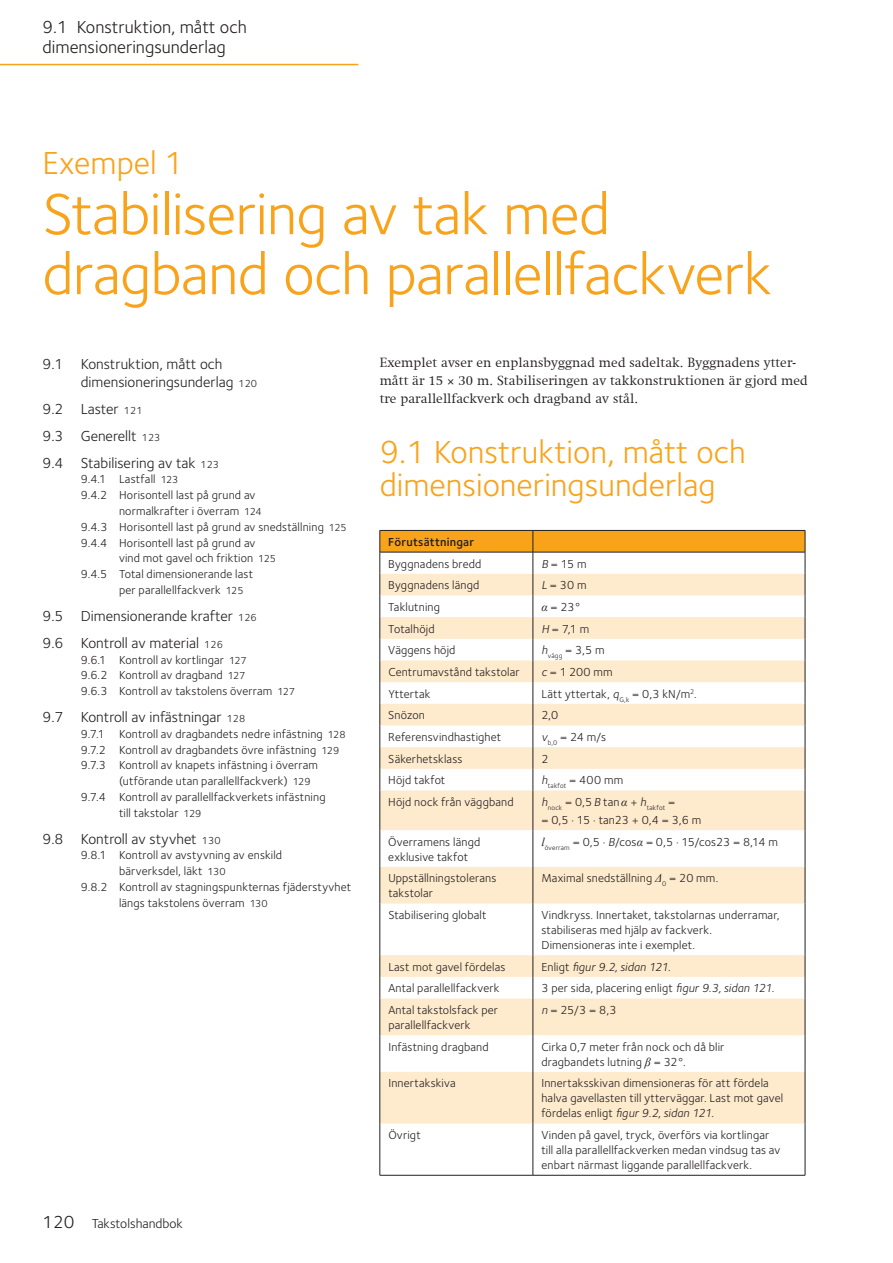
<style>
.page{position:relative;width:893px;height:1263px;background:#fff}
.page>*{position:absolute;margin:0;border:0;box-sizing:border-box;transform-origin:0 0}
.t1{font:60px/60px "Foundry Sterling";letter-spacing:-.015em;color:#f9a31b}
.t2{font:33px/33px "Foundry Sterling";color:#f9a31b}
.t3{font:18px/19.5px "Foundry Sterling";color:#231f20}
.t4{font:15px/27px "Foundry Sterling";color:#231f20}
.t5{font:300 13.5px/18px "Swift Com";letter-spacing:.01em;color:#231f20}
.t6{font:13.5px "Foundry Sterling";color:#231f20}
.t7{font:12px/15px "Foundry Sterling";letter-spacing:.015em;color:#231f20}
.t8{font:12px "Foundry Sterling";letter-spacing:-.005em;color:#231f20}
.t9{font:italic 12px "Foundry Sterling";letter-spacing:.015em;color:#231f20}
.t10{font:600 12px "Foundry Sterling";letter-spacing:.015em;color:#231f20}
.t11{font:7.05px "Foundry Sterling";letter-spacing:.02em;color:#231f20}
.s1{font-size:10.5px}
.s2{font-size:18px}
.s3{font-style:italic}
.s4{font-family:"Times New Roman";font-style:italic}
.s5{font-style:normal}
</style>
<div class="page">
<hr style="left:0;top:64px;width:358px;height:1px;background:#f9a31b">
<svg style="left:381px;top:790px;width:424px;height:333px;fill:#feeacc"></svg>
<hr style="left:380px;top:790px;width:1px;height:40px;background:#231f20">
<hr style="left:533px;top:790px;width:1px;height:40px;background:#231f20">
<hr style="left:805px;top:790px;width:1px;height:40px;background:#231f20">
<hr style="left:380px;top:830px;width:1px;height:37px;background:#231f20">
<hr style="left:533px;top:830px;width:1px;height:37px;background:#231f20">
<hr style="left:805px;top:830px;width:1px;height:37px;background:#231f20">
<hr style="left:380px;top:867px;width:1px;height:36px;background:#231f20">
<hr style="left:533px;top:867px;width:1px;height:36px;background:#231f20">
<hr style="left:805px;top:867px;width:1px;height:36px;background:#231f20">
<hr style="left:380px;top:903px;width:1px;height:52px;background:#231f20">
<hr style="left:533px;top:903px;width:1px;height:52px;background:#231f20">
<hr style="left:805px;top:903px;width:1px;height:52px;background:#231f20">
<svg style="left:380px;top:955px;width:1px;height:43px"></svg>
<svg style="left:533px;top:955px;width:1px;height:43px"></svg>
<svg style="left:805px;top:955px;width:1px;height:43px"></svg>
<hr style="left:380px;top:998px;width:1px;height:37px;background:#231f20">
<hr style="left:533px;top:998px;width:1px;height:37px;background:#231f20">
<hr style="left:805px;top:998px;width:1px;height:37px;background:#231f20">
<hr style="left:380px;top:1035px;width:1px;height:37px;background:#231f20">
<hr style="left:533px;top:1035px;width:1px;height:37px;background:#231f20">
<hr style="left:805px;top:1035px;width:1px;height:37px;background:#231f20">
<hr style="left:380px;top:1072px;width:1px;height:51px;background:#231f20">
<hr style="left:533px;top:1072px;width:1px;height:51px;background:#231f20">
<hr style="left:805px;top:1072px;width:1px;height:51px;background:#231f20">
<hr style="left:380px;top:1123px;width:1px;height:52px;background:#231f20">
<hr style="left:533px;top:1123px;width:1px;height:52px;background:#231f20">
<hr style="left:805px;top:1123px;width:1px;height:52px;background:#231f20">
<hr style="left:380px;top:1175px;width:153px;height:1px;background:#231f20">
<hr style="left:533px;top:1175px;width:272px;height:1px;background:#231f20">
<svg style="left:380px;top:530px;width:426px;height:260px"></svg>
<h3 class="t3" style="left:43px;top:17px;width:206px">9.1 Konstruktion, mått och dimensioneringsunderlag</h3>
<h2 class="t2" style="left:43px;top:146px;width:143px">Exempel 1</h2>
<h1 class="t1" style="left:43px;top:182px;width:731px">Stabilisering av tak med dragband och parallellfackverk</h1>
<p class="t4" style="left:81px;top:354px;width:178px;line-height:18px;text-indent:-38px">9.1 Konstruktion, mått och dimensioneringsunderlag <span class="s1">120</span></p>
<p class="t4" style="left:43px;top:395px;width:178px">9.2 Laster <span class="s1">121<br></span>9.3 Generellt <span class="s1">123<br></span>9.4 Stabilisering av tak <span class="s1">123</span></p>
<p class="t7" style="left:81px;top:472px;width:99px">9.4.1 Lastfall <span class="s1">123</span></p>
<p class="t7" style="left:81px;top:487px;width:176px">9.4.2 Horisontell last på grund av</p>
<p class="t7" style="left:119px;top:503px;width:144px">normalkrafter i överram <span class="s1">124</span></p>
<p class="t7" style="left:81px;top:519px;width:267px">9.4.3 Horisontell last på grund av snedställning <span class="s1">125</span></p>
<p class="t7" style="left:81px;top:535px;width:176px">9.4.4 Horisontell last på grund av</p>
<p class="t7" style="left:119px;top:550px;width:159px">vind mot gavel och friktion <span class="s1">125</span></p>
<p class="t7" style="left:81px;top:566px;width:174px">9.4.5 Total dimensionerande last</p>
<p class="t7" style="left:119px;top:582px;width:126px">per parallellfackverk <span class="s1">125</span></p>
<p class="t4" style="left:43px;top:602px;width:216px">9.5 Dimensionerande krafter <span class="s1">126<br></span>9.6 Kontroll av material <span class="s1">126</span></p>
<p class="t7" style="left:81px;top:651px;width:216px;line-height:15.8px">9.6.1 Kontroll av kortlingar <span class="s1">127<br></span>9.6.2 Kontroll av dragband <span class="s1">127<br></span>9.6.3 Kontroll av takstolens överram <span class="s1">127</span></p>
<p class="t4" style="left:43px;top:703px;width:204px">9.7 Kontroll av infästningar <span class="s1">128</span></p>
<p class="t7" style="left:81px;top:726px;width:266px">9.7.1 Kontroll av dragbandets nedre infästning <span class="s1">128</span></p>
<p class="t7" style="left:81px;top:742px;width:260px">9.7.2 Kontroll av dragbandets övre infästning <span class="s1">129</span></p>
<p class="t7" style="left:81px;top:757px;width:239px">9.7.3 Kontroll av knapets infästning i överram</p>
<p class="t7" style="left:119px;top:773px;width:193px">(utförande utan parallellfackverk) <span class="s1">129</span></p>
<p class="t7" style="left:81px;top:789px;width:246px">9.7.4 Kontroll av parallellfackverkets infästning</p>
<p class="t7" style="left:119px;top:805px;width:84px">till takstolar <span class="s1">129</span></p>
<p class="t4" style="left:43px;top:824px;width:180px">9.8 Kontroll av styvhet <span class="s1">130</span></p>
<p class="t7" style="left:81px;top:847px;width:203px">9.8.1 Kontroll av avstyvning av enskild</p>
<p class="t7" style="left:119px;top:863px;width:108px">bärverksdel, läkt <span class="s1">130</span></p>
<p class="t7" style="left:81px;top:879px;width:272px">9.8.2 Kontroll av stagningspunkternas fjäderstyvhet</p>
<p class="t7" style="left:119px;top:895px;width:150px">längs takstolens överram <span class="s1">130</span></p>
<p class="t6" style="left:43px;top:1214px;width:142px"><span class="s2">120</span> Takstolshandbok</p>
<p class="t5" style="left:380px;top:353px;width:430px">Exemplet avser en enplansbyggnad med sadeltak. Byggnadens ytter&shy;mått är 15 × 30 m. Stabiliseringen av takkonstruktionen är gjord med tre parallellfackverk och dragband av stål.</p>
<h2 class="t2" style="left:380px;top:434px;width:367px">9.1 Konstruktion, mått och dimensioneringsunderlag</h2>
<p class="t10" style="left:388px;top:533px;width:87px">Förutsättningar</p>
<p class="t7" style="left:388px;top:556px;width:95px">Byggnadens bredd</p>
<p class="t7" style="left:541px;top:556px;width:47px"><span class="s3">B</span> = 15 m</p>
<p class="t7" style="left:388px;top:577px;width:93px">Byggnadens längd</p>
<p class="t7" style="left:541px;top:577px;width:47px"><span class="s3">L</span> = 30 m</p>
<p class="t7" style="left:388px;top:599px;width:53px">Taklutning</p>
<p class="t7" style="left:541px;top:599px;width:41px"><span class="s4">α</span> = 23°</p>
<p class="t7" style="left:388px;top:621px;width:48px">Totalhöjd</p>
<p class="t7" style="left:541px;top:621px;width:49px"><span class="s3">H</span> = 7,1 m</p>
<p class="t7" style="left:388px;top:642px;width:69px">Väggens höjd</p>
<p class="t7" style="left:541px;top:642px;width:65px"><span class="s3">h</span><sub>vägg</sub> = 3,5 m</p>
<p class="t7" style="left:388px;top:664px;width:133px">Centrumavstånd takstolar</p>
<p class="t7" style="left:541px;top:664px;width:73px"><span class="s3">c</span> = 1 200 mm</p>
<p class="t7" style="left:388px;top:686px;width:44px">Yttertak</p>
<p class="t7" style="left:541px;top:686px;width:157px">Lätt yttertak, <span class="s3">q</span><sub>G,k</sub> = 0,3 kN/m<sup>2</sup>.</p>
<p class="t7" style="left:388px;top:707px;width:38px">Snözon</p>
<p class="t7" style="left:541px;top:707px;width:18px">2,0</p>
<p class="t7" style="left:388px;top:729px;width:114px">Referensvindhastighet</p>
<p class="t7" style="left:541px;top:729px;width:66px"><span class="s3">v</span><sub>b,0</sub> = 24 m/s</p>
<p class="t7" style="left:388px;top:751px;width:76px">Säkerhetsklass</p>
<p class="t7" style="left:541px;top:751px;width:9px">2</p>
<p class="t7" style="left:388px;top:772px;width:59px">Höjd takfot</p>
<p class="t11" style="left:541px;top:781px;width:83px"><sup>h</sup>takfot <sup>=</sup> <sup>400</sup> <sup>mm</sup></p>
<p class="t7" style="left:388px;top:794px;width:127px">Höjd nock från väggband</p>
<p class="t11" style="left:541px;top:802px;width:135px"><sup>h</sup>nock <sup>=</sup> <sup>0,5</sup><sup>B</sup> <sup>tan</sup><sup>α</sup> <sup>+</sup> <sup>h</sup>takfot <sup>=</sup></p>
<p class="t7" style="left:541px;top:812px;width:161px">= 0,5 · 15 · tan23 + 0,4 = 3,6 m</p>
<p class="t7" style="left:388px;top:834px;width:93px">Överramens längd exklusive takfot</p>
<p class="t8" style="left:541px;top:833px;width:238px"><span class="s4">l</span><sub>överram</sub> = 0,5 · <span class="s3">B</span>/cos<span class="s4">α</span> = 0,5 · 15/cos23 = 8,14 m</p>
<p class="t7" style="left:388px;top:870px;width:110px">Uppställningstolerans takstolar</p>
<p class="t7" style="left:541px;top:870px;width:178px">Maximal snedställning <span class="s4">Δ</span><sub>0</sub> = 20 mm.</p>
<p class="t7" style="left:388px;top:907px;width:100px">Stabilisering globalt</p>
<p class="t7" style="left:541px;top:907px;width:240px">Vindkryss. Innertaket, takstolarnas underramar, stabiliseras med hjälp av fackverk.<br>Dimensioneras inte i exemplet.</p>
<p class="t7" style="left:388px;top:959px;width:119px">Last mot gavel fördelas</p>
<p class="t9" style="left:541px;top:958px;width:131px"><span class="s5">Enligt</span> figur 9.2, sidan 121<span class="s5">.</span></p>
<p class="t7" style="left:388px;top:980px;width:113px">Antal parallellfackverk</p>
<p class="t7" style="left:541px;top:980px;width:234px">3 per sida, placering enligt <span class="s3">figur 9.3, sidan 121</span>.</p>
<p class="t7" style="left:388px;top:1002px;width:111px">Antal takstolsfack per parallellfackverk</p>
<p class="t7" style="left:541px;top:1002px;width:77px"><span class="s3">n</span> = 25/3 = 8,3</p>
<p class="t7" style="left:388px;top:1039px;width:102px">Infästning dragband</p>
<p class="t7" style="left:541px;top:1039px;width:184px">Cirka 0,7 meter från nock och då blir dragbandets lutning <span class="s4">β</span> = 32°.</p>
<p class="t7" style="left:388px;top:1075px;width:69px">Innertakskiva</p>
<p class="t7" style="left:541px;top:1075px;width:243px">Innertaksskivan dimensioneras för att fördela halva gavellasten till ytterväggar. Last mot gavel fördelas enligt <span class="s3">figur 9.2, sidan 121</span>.</p>
<p class="t7" style="left:388px;top:1127px;width:34px">Övrigt</p>
<p class="t7" style="left:541px;top:1127px;width:241px">Vinden på gavel, tryck, överförs via kortlingar till alla parallellfackverken medan vindsug tas av enbart närmast liggande parallellfackverk.</p>
</div>
